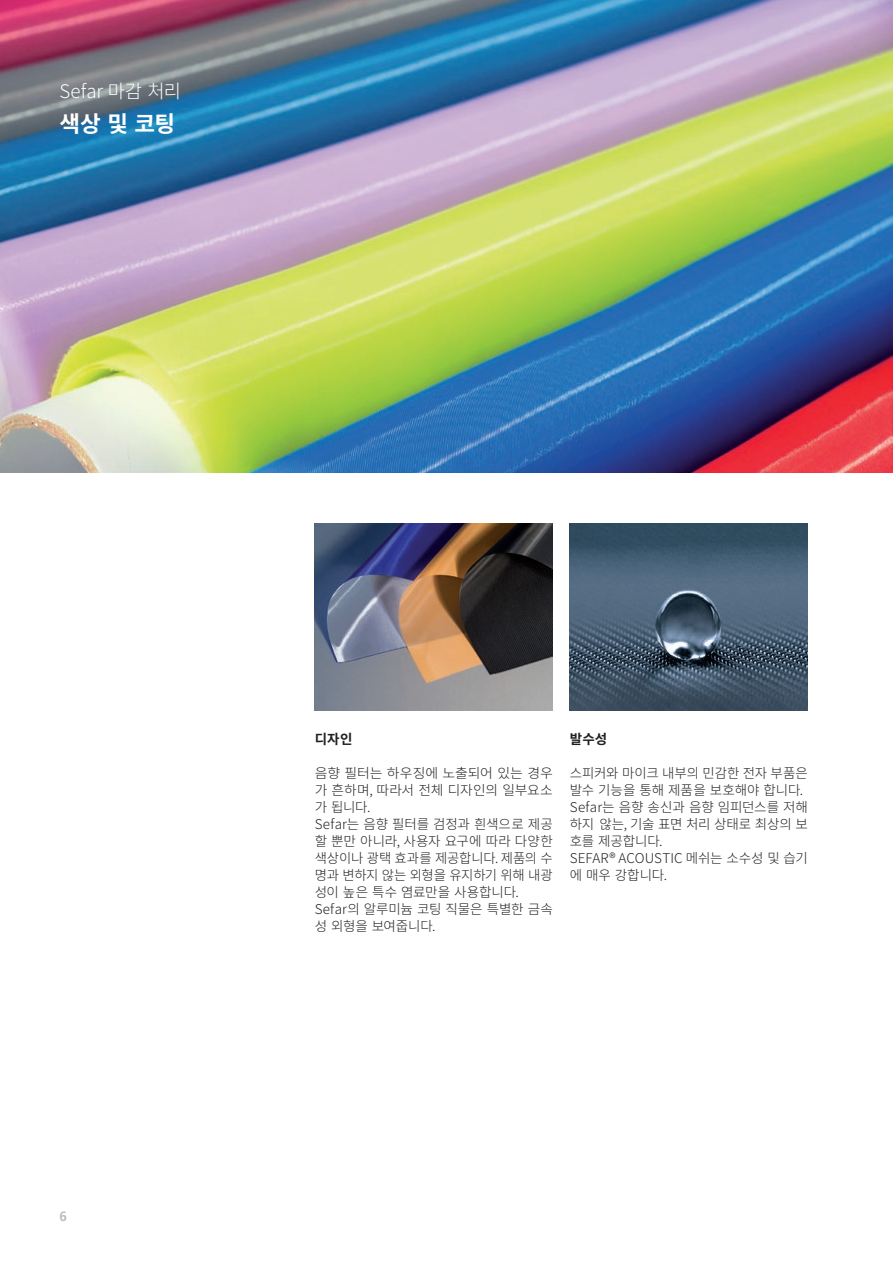
<style>
.page{position:relative;width:893px;height:1263px;background:#fff}
.page>*{position:absolute;margin:0;border:0;box-sizing:border-box;transform-origin:0 0}
.t1{font:700 22.5px "Noto Sans CJ Kjp";color:#fff}
.t2{font:300 18.75px "Noto Sans CJ Kjp";color:#fff}
.t3{font:300 13.5px/17px "Noto Sans CJ Kjp";letter-spacing:-.01em;color:#231f20}
.t4{font:700 13.5px "Noto Sans CJ Kjp";letter-spacing:.01em;color:#231f20}
.t5{font:700 13.5px "Frutiger LT Std";color:#bcbdc0}
</style>
<div class="page">
<img style="left:0;top:0;width:893px;height:472px">
<img style="left:315px;top:523px;width:238px;height:187px">
<img style="left:570px;top:523px;width:238px;height:187px">
<h2 class="t2" style="left:60px;top:80px;width:123px">Sefar 마감 처리</h2>
<h1 class="t1" style="left:60px;top:111px;width:117px">색상 및 코팅</h1>
<p class="t5" style="left:60px;top:1208px;width:9px">6</p>
<p class="t4" style="left:315px;top:732px;width:39px">디자인</p>
<p class="t3" style="left:315px;top:765px;width:240px">음향 필터는 하우징에 노출되어 있는 경우 가 흔하며, 따라서 전체 디자인의 일부요소 가 됩니다.<br>Sefar는 음향 필터를 검정과 흰색으로 제공 할 뿐만 아니라, 사용자 요구에 따라 다양한 색상이나 광택 효과를 제공합니다. 제품의 수 명과 변하지 않는 외형을 유지하기 위해 내광 성이 높은 특수 염료만을 사용합니다.<br>Sefar의 알루미늄 코팅 직물은 특별한 금속 성 외형을 보여줍니다.</p>
<p class="t4" style="left:570px;top:732px;width:39px">발수성</p>
<p class="t3" style="left:570px;top:765px;width:240px">스피커와 마이크 내부의 민감한 전자 부품은 발수 기능을 통해 제품을 보호해야 합니다.<br>Sefar는 음향 송신과 음향 임피던스를 저해 하지 않는, 기술 표면 처리 상태로 최상의 보 호를 제공합니다.<br>SEFAR® ACOUSTIC 메쉬는 소수성 및 습기 에 매우 강합니다.</p>
</div>
